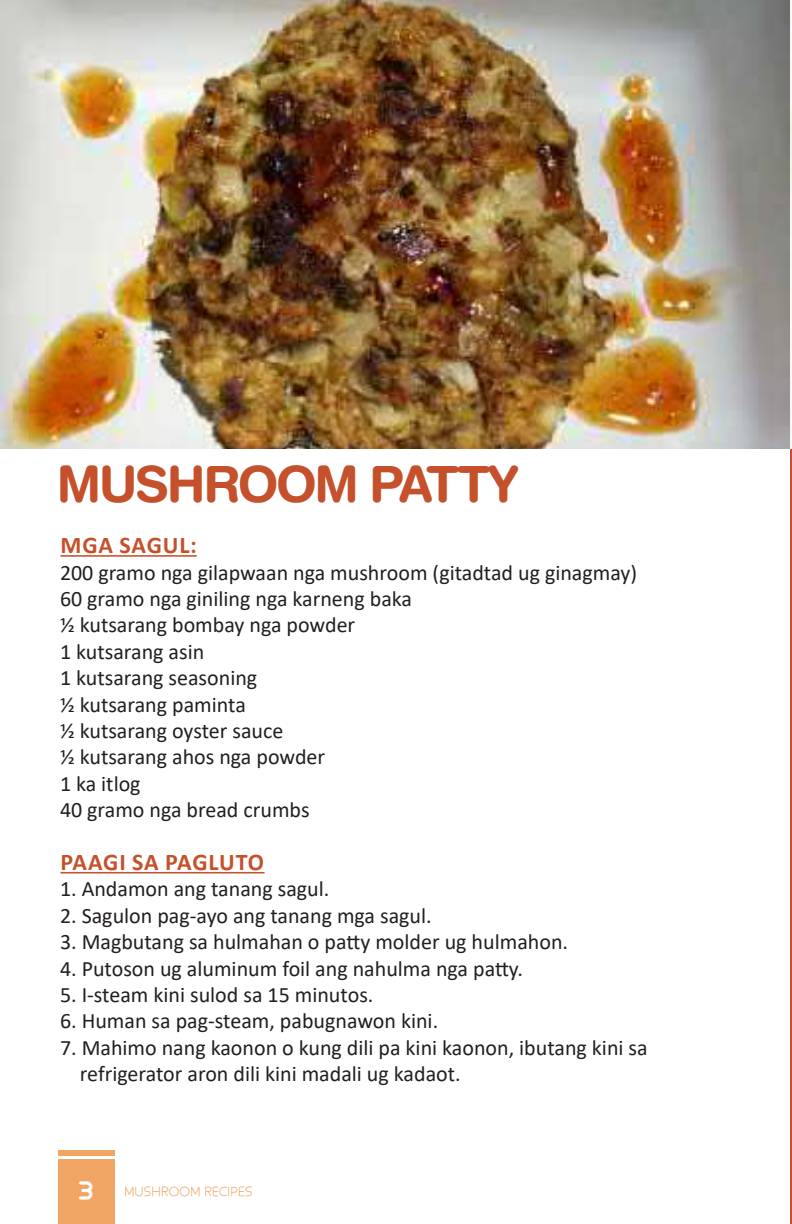
<style>
.page{position:relative;width:792px;height:1224px;background:#fff}
.page>*{position:absolute;margin:0;border:0;box-sizing:border-box;transform-origin:0 0}
.t1{font:700 50px "Helvetica Rounded LT Std";letter-spacing:-.05em;color:#c5512c}
.t2{font:700 24px "Calibri";letter-spacing:.025em;color:#c5512c}
.t3{font:22px "Calibri";color:#231f20}
.t4{font:700 20px "Smile";color:#fff}
.t5{font:300 12px "Smile";color:#f0a564}
</style>
<div class="page">
<hr style="left:791px;top:0;width:1px;height:1224px;background:#c5512c">
<div style="left:58px;top:1159px;width:57px;height:65px;background:#f0a564"></div>
<div style="left:58px;top:1151px;width:57px;height:5px;background:#f0a564"></div>
<hr style="left:60px;top:555px;width:137px;height:2px;background:#c5512c">
<hr style="left:60px;top:872px;width:205px;height:2px;background:#c5512c">
<img style="left:0;top:0;width:792px;height:449px">
<p class="t1" style="left:57px;top:454px;width:463px">MUSHROOM PATTY</p>
<p class="t2" style="left:60px;top:528px;width:138px">MGA SAGUL:</p>
<p class="t3" style="left:60px;top:557px;width:579px">200 gramo nga gilapwaan nga mushroom (gitadtad ug ginagmay)</p>
<p class="t3" style="left:60px;top:583px;width:354px">60 gramo nga giniling nga karneng baka</p>
<p class="t3" style="left:60px;top:610px;width:297px">½ kutsarang bombay nga powder</p>
<p class="t3" style="left:60px;top:636px;width:146px">1 kutsarang asin</p>
<p class="t3" style="left:60px;top:663px;width:199px">1 kutsarang seasoning</p>
<p class="t3" style="left:60px;top:689px;width:187px">½ kutsarang paminta</p>
<p class="t3" style="left:60px;top:715px;width:225px">½ kutsarang oyster sauce</p>
<p class="t3" style="left:60px;top:742px;width:267px">½ kutsarang ahos nga powder</p>
<p class="t3" style="left:60px;top:768px;width:82px">1 ka itlog</p>
<p class="t3" style="left:60px;top:795px;width:251px">40 gramo nga bread crumbs</p>
<p class="t2" style="left:60px;top:845px;width:205px">PAAGI SA PAGLUTO</p>
<p class="t3" style="left:60px;top:874px;width:271px">1. Andamon ang tanang sagul.</p>
<p class="t3" style="left:60px;top:900px;width:373px">2. Sagulon pag-ayo ang tanang mga sagul.</p>
<p class="t3" style="left:60px;top:927px;width:510px">3. Magbutang sa hulmahan o patty molder ug hulmahon.</p>
<p class="t3" style="left:60px;top:953px;width:465px">4. Putoson ug aluminum foil ang nahulma nga patty.</p>
<p class="t3" style="left:60px;top:979px;width:315px">5. I-steam kini sulod sa 15 minutos.</p>
<p class="t3" style="left:60px;top:1006px;width:380px">6. Human sa pag-steam, pabugnawon kini.</p>
<p class="t3" style="left:60px;top:1032px;width:589px">7. Mahimo nang kaonon o kung dili pa kini kaonon, ibutang kini sa</p>
<p class="t3" style="left:80px;top:1059px;width:382px">refrigerator aron dili kini madali ug kadaot.</p>
<p class="t4" style="left:79px;top:1180px;width:16px">3</p>
<p class="t5" style="left:124px;top:1186px;width:130px">MUSHROOM RECIPES</p>
</div>
